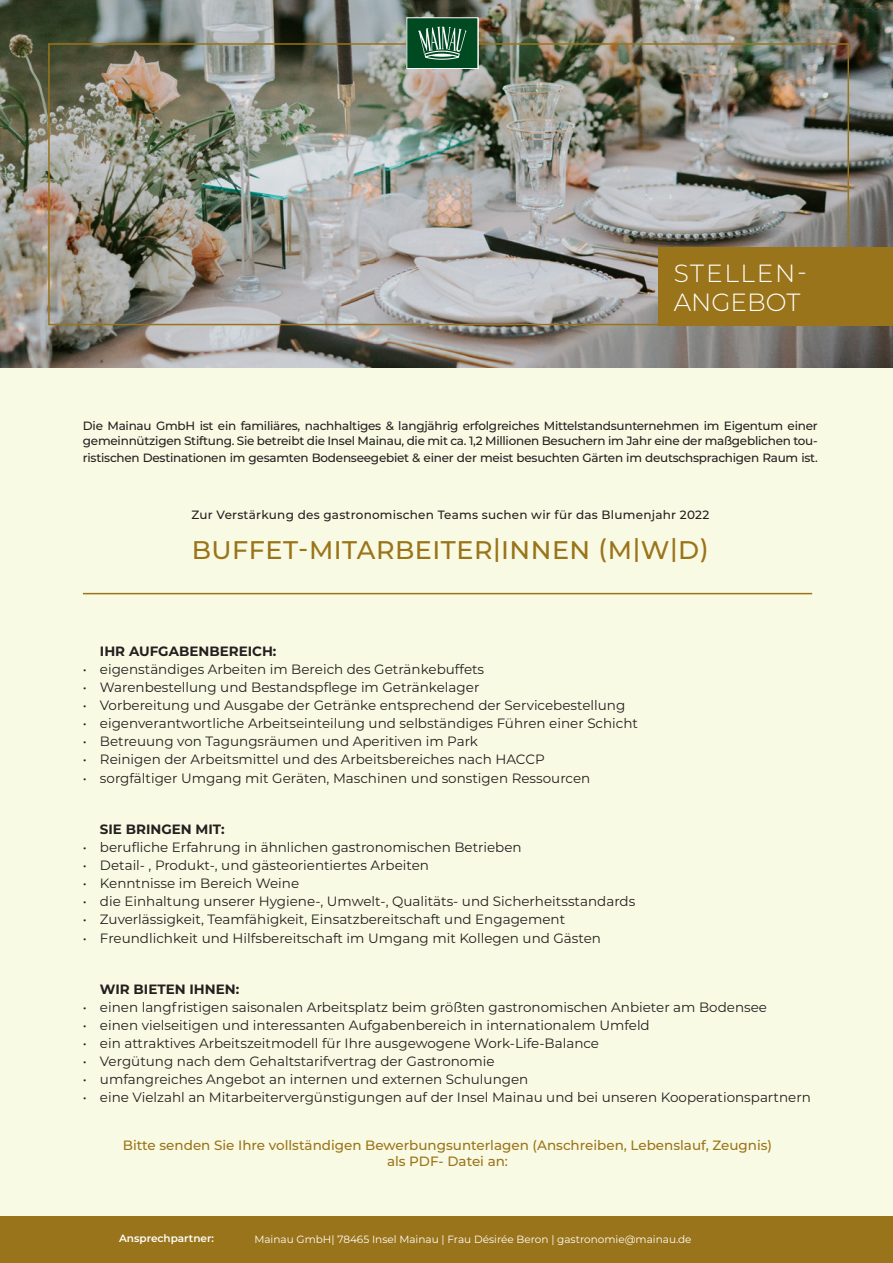
<style>
.page{position:relative;width:893px;height:1263px;background:#f9fae3}
.page>*{position:absolute;margin:0;border:0;box-sizing:border-box;transform-origin:0 0}
.t1{font:500 25.5px "Montserrat";letter-spacing:.02em;color:#9a741a}
.t2{font:300 24.9px "Montserrat";letter-spacing:.07em;color:#fff}
.t3{font:300 24.9px "Montserrat";color:#fff}
.t4{font:13.5px "Montserrat";color:#231f20}
.t5{font:500 13.5px "Montserrat";color:#9a741a}
.t6{font:700 13.5px "Montserrat";color:#231f20}
.t7{font:500 12px/15px "Montserrat";letter-spacing:-.02em;color:#231f20}
.t8{font:500 12px "Montserrat";letter-spacing:.02em;color:#231f20}
.t9{font:10.5px "Montserrat";color:#fff}
.t10{font:600 10.5px "Montserrat";color:#fff}
</style>
<div class="page">
<div style="left:0;top:1216px;width:893px;height:47px;background:#9a741a"></div>
<hr style="left:83px;top:593px;width:729px;height:1px;background:#9a741a">
<img style="left:0;top:0;width:893px;height:368px">
<div style="left:48px;top:43px;width:801px;height:282px;border:2px solid #9a741a"></div>
<div style="left:658px;top:247px;width:235px;height:78px;background:#9a741a"></div>
<svg style="left:407px;top:18px;width:71px;height:51px;background:#2c6947"></svg>
<p class="t2" style="left:674px;top:256px;width:135px">STELLEN-</p>
<p class="t3" style="left:674px;top:286px;width:128px">ANGEBOT</p>
<p class="t7" style="left:83px;top:418px;width:736px">Die Mainau GmbH ist ein familiäres, nachhaltiges &amp; langjährig erfolgreiches Mittelstandsunternehmen im Eigentum einer gemeinnützigen Stiftung. Sie betreibt die Insel Mainau, die mit ca. 1,2 Millionen Besuchern im Jahr eine der maßgeblichen tou-</p>
<p class="t7" style="left:83px;top:449px;width:736px">ristischen Destinationen im gesamten Bodenseegebiet &amp; einer der meist besuchten Gärten im deutschsprachigen Raum ist.</p>
<p class="t8" style="left:192px;top:506px;width:519px">Zur Verstärkung des gastronomischen Teams suchen wir für das Blumenjahr 2022</p>
<p class="t1" style="left:192px;top:532px;width:519px">BUFFET-MITARBEITER|INNEN (M|W|D)</p>
<p class="t6" style="left:100px;top:641px;width:178px">IHR AUFGABENBEREICH:</p>
<p class="t4" style="left:83px;top:660px;width:403px">• eigenständiges Arbeiten im Bereich des Getränkebuffets</p>
<p class="t4" style="left:83px;top:678px;width:398px">• Warenbestellung und Bestandspflege im Getränkelager</p>
<p class="t4" style="left:83px;top:696px;width:544px">• Vorbereitung und Ausgabe der Getränke entsprechend der Servicebestellung</p>
<p class="t4" style="left:83px;top:714px;width:557px">• eigenverantwortliche Arbeitseinteilung und selbständiges Führen einer Schicht</p>
<p class="t4" style="left:83px;top:732px;width:397px">• Betreuung von Tagungsräumen und Aperitiven im Park</p>
<p class="t4" style="left:83px;top:750px;width:463px">• Reinigen der Arbeitsmittel und des Arbeitsbereiches nach HACCP</p>
<p class="t4" style="left:83px;top:769px;width:509px">• sorgfältiger Umgang mit Geräten, Maschinen und sonstigen Ressourcen</p>
<p class="t6" style="left:100px;top:819px;width:126px">SIE BRINGEN MIT:</p>
<p class="t4" style="left:83px;top:837px;width:440px">• berufliche Erfahrung in ähnlichen gastronomischen Betrieben</p>
<p class="t4" style="left:83px;top:855px;width:348px">• Detail- , Produkt-, und gästeorientiertes Arbeiten</p>
<p class="t4" style="left:83px;top:873px;width:218px">• Kenntnisse im Bereich Weine</p>
<p class="t4" style="left:83px;top:891px;width:554px">• die Einhaltung unserer Hygiene-, Umwelt-, Qualitäts- und Sicherheitsstandards</p>
<p class="t4" style="left:83px;top:909px;width:484px">• Zuverlässigkeit, Teamfähigkeit, Einsatzbereitschaft und Engagement</p>
<p class="t4" style="left:83px;top:929px;width:520px">• Freundlichkeit und Hilfsbereitschaft im Umgang mit Kollegen und Gästen</p>
<p class="t6" style="left:100px;top:979px;width:141px">WIR BIETEN IHNEN:</p>
<p class="t4" style="left:83px;top:997px;width:686px">• einen langfristigen saisonalen Arbeitsplatz beim größten gastronomischen Anbieter am Bodensee</p>
<p class="t4" style="left:83px;top:1015px;width:568px">• einen vielseitigen und interessanten Aufgabenbereich in internationalem Umfeld</p>
<p class="t4" style="left:83px;top:1033px;width:518px">• ein attraktives Arbeitszeitmodell für Ihre ausgewogene Work-Life-Balance</p>
<p class="t4" style="left:83px;top:1051px;width:413px">• Vergütung nach dem Gehaltstarifvertrag der Gastronomie</p>
<p class="t4" style="left:83px;top:1069px;width:447px">• umfangreiches Angebot an internen und externen Schulungen</p>
<p class="t4" style="left:83px;top:1087px;width:729px">• eine Vielzahl an Mitarbeitervergünstigungen auf der Insel Mainau und bei unseren Kooperationspartnern</p>
<p class="t5" style="left:123px;top:1136px;width:651px">Bitte senden Sie Ihre vollständigen Bewerbungsunterlagen (Anschreiben, Lebenslauf, Zeugnis)</p>
<p class="t5" style="left:387px;top:1152px;width:122px">als PDF- Datei an:</p>
<p class="t10" style="left:119px;top:1230px;width:97px">Ansprechpartner:</p>
<p class="t9" style="left:254px;top:1231px;width:439px">Mainau GmbH| 78465 Insel Mainau | Frau Désirée Beron | gastronomie@mainau.de</p>
</div>
